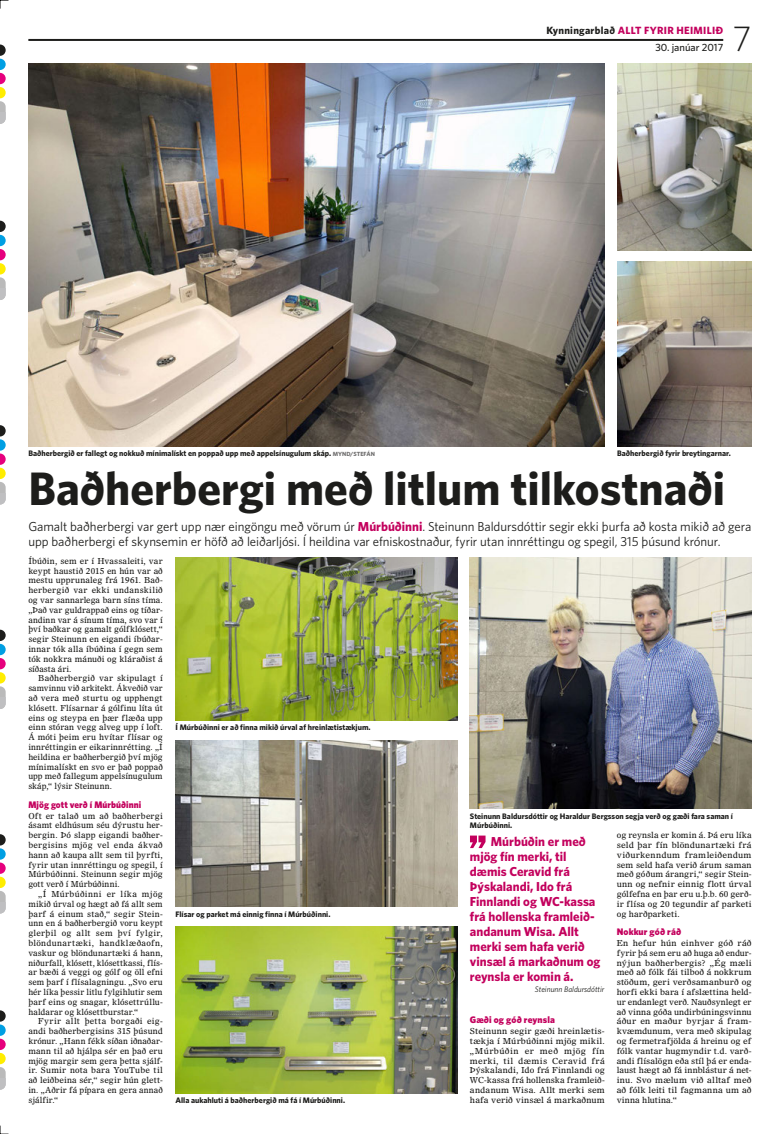
<style>
.page{position:relative;width:780px;height:1134px;background:#fff}
.page>*{position:absolute;margin:0;border:0;box-sizing:border-box;transform-origin:0 0}
.t1{font:700 47px "Whitney HTF";color:#1d1d1b}
.t2{font:300 36px "Whitney HTF";color:#1d1d1b}
.t3{font:13px/15px "Whitney HTF";letter-spacing:-.005em;color:#1d1d1b}
.t4{font:700 13px/15px "Whitney HTF";color:#c3005d}
.t5{font:700 10.5px "Whitney HTF";letter-spacing:.025em;color:#c3005d}
.t6{font:500 10.5px "Whitney HTF";color:#1d1d1b}
.t7{font:900 9.5px "Whitney HTF";letter-spacing:.01em;color:#c3005d}
.t8{font:900 9.5px "Whitney HTF";letter-spacing:.01em;color:#c3005d;scale:.96 1}
.t9{font:8.3px/9.8px "Olympian LT Std";letter-spacing:.005em;color:#1d1d1b;text-align:justify}
.t10{font:700 8px/9.8px "Whitney HTF";color:#1d1d1b}
.t11{font:italic 8px "Whitney HTF";color:#1d1d1b}
.s1{color:#1d1d1b}
.s2{font-size:6px;color:#706f6f}
.s3{font-weight:700;color:#c3005d}
</style>
<div class="page">
<svg style="left:0;top:45px;width:6px;height:68px"></svg>
<div style="left:0;top:113px;width:6px;height:11px;background:#bfbfc1"></div>
<svg style="left:0;top:1010px;width:6px;height:68px"></svg>
<div style="left:0;top:1078px;width:6px;height:12px;background:#bfbfc1"></div>
<svg style="left:0;top:834px;width:6px;height:68px"></svg>
<div style="left:0;top:902px;width:6px;height:11px;background:#bfbfc1"></div>
<svg style="left:0;top:630px;width:6px;height:68px"></svg>
<div style="left:0;top:698px;width:6px;height:11px;background:#bfbfc1"></div>
<svg style="left:0;top:425px;width:6px;height:68px"></svg>
<div style="left:0;top:493px;width:6px;height:11px;background:#bfbfc1"></div>
<svg style="left:0;top:221px;width:6px;height:68px"></svg>
<div style="left:0;top:289px;width:6px;height:11px;background:#bfbfc1"></div>
<svg style="left:0;top:0;width:9px;height:9px"></svg>
<svg style="left:0;top:1125px;width:9px;height:9px"></svg>
<img style="left:470px;top:557px;width:281px;height:252px">
<img style="left:175px;top:557px;width:282px;height:163px">
<img style="left:175px;top:926px;width:282px;height:167px">
<img style="left:175px;top:740px;width:282px;height:167px">
<img style="left:617px;top:64px;width:134px;height:186px">
<img style="left:617px;top:261px;width:134px;height:185px">
<img style="left:28px;top:64px;width:576px;height:382px">
<svg style="left:470px;top:835px;width:15px;height:13px"></svg>
<hr style="left:28px;top:39px;width:695px;height:2px;background:#1d1d1b">
<p class="t5" style="left:546px;top:24px;width:178px"><span class="s1">Kynningarblað</span> Allt fyrir h eimi lið</p>
<p class="t6" style="left:655px;top:41px;width:69px">30. janúar 2017</p>
<h2 class="t2" style="left:732px;top:17px;width:21px">7</h2>
<p class="t10" style="left:28px;top:448px;width:348px">Baðherbergið er fallegt og nokkuð mínimalískt en poppað upp með appelsínugulum skáp. <span class="s2">Mynd/Stefán</span></p>
<p class="t10" style="left:617px;top:448px;width:115px">Baðherbergið fyrir breytingarnar.</p>
<h1 class="t1" style="left:28px;top:460px;width:698px">Baðherbergi með litlum tilkostnaði</h1>
<p class="t3" style="left:28px;top:519px;width:724px">Gamalt baðherbergi var gert upp nær eingöngu með vörum úr <span class="s3">Múrbúðinni</span>. Steinunn Baldursdóttir segir ekki þurfa að kosta mikið að gera upp baðherbergi ef skynsemin er höfð að leiðarljósi. Í heildina var efniskostnaður, fyrir utan innréttingu og spegil, 315 þúsund krónur.</p>
<p class="t9" style="left:28px;top:556px;width:136px">Íbúðin, sem er í Hvassaleiti, var keypt haustið 2015 en hún var að mestu upprunaleg frá 1961. Bað&shy;herbergið var ekki undanskilið og var sannarlega barn síns tíma. „Það var guldrappað eins og tíðar&shy;andinn var á sínum tíma, svo var í því baðkar og gamalt gólfklósett,“ segir Steinunn en eigandi íbúðar&shy;innar tók alla íbúðina í gegn sem tók nokkra mánuði og kláraðist á síðasta ári.</p>
<p class="t9" style="left:28px;top:673px;width:136px;text-indent:10px">Baðherbergið var skipulagt í samvinnu við arkitekt. Ákveðið var að vera með sturtu og upphengt klósett. Flísarnar á gólfinu líta út eins og steypa en þær flæða upp einn stóran vegg alveg upp í loft.<br>Á móti þeim eru hvítar flísar og innréttingin er eikarinnrétting. „Í heildina er baðherbergið því mjög mínimalískt en svo er það poppað upp með fallegum appelsínugulum skáp,“ lýsir Steinunn.</p>
<p class="t8" style="left:28px;top:799px;width:119px">Mjög gott verð í Múrbúðinni</p>
<p class="t9" style="left:28px;top:810px;width:136px">Oft er talað um að baðherbergi ásamt eldhúsum séu dýrustu her&shy;bergin. Þó slapp eigandi baðher&shy;bergisins mjög vel enda ákvað hann að kaupa allt sem til þyrfti, fyrir utan innréttingu og spegil, í Múrbúðinni. Steinunn segir mjög gott verð í Múrbúðinni.</p>
<p class="t9" style="left:28px;top:889px;width:136px;text-indent:10px">„Í Múrbúðinni er líka mjög mikið úrval og hægt að fá allt sem þarf á einum stað,“ segir Stein&shy;unn en á baðherbergið voru keypt glerþil og allt sem því fylgir, blöndunartæki, handklæðaofn, vaskur og blöndunartæki á hann, niðurfall, klósett, klósettkassi, flís&shy;ar bæði á veggi og gólf og öll efni sem þarf í flísalagningu. „Svo eru hér líka þessir litlu fylgihlutir sem þarf eins og snagar, klósettrúllu&shy;haldarar og klósettburstar.“</p>
<p class="t9" style="left:28px;top:1016px;width:136px;text-indent:10px">Fyrir allt þetta borgaði eig&shy;andi baðherbergisins 315 þúsund krónur. „Hann fékk síðan iðnaðar&shy;mann til að hjálpa sér en það eru mjög margir sem gera þetta sjálf&shy;ir. Sumir nota bara YouTube til að leiðbeina sér,“ segir hún glett&shy;in. „Aðrir fá pípara en gera annað sjálfir.“</p>
<p class="t10" style="left:175px;top:722px;width:196px">Í Múrbúðinni er að finna mikið úrval af hreinlætistækjum.</p>
<p class="t10" style="left:175px;top:909px;width:156px">Flísar og parket má einnig finna í Múrbúðinni.</p>
<p class="t10" style="left:175px;top:1095px;width:171px">Alla aukahluti á baðherbergið má fá í Múrbúðinni.</p>
<p class="t10" style="left:470px;top:811px;width:264px">Steinunn Baldursdóttir og Haraldur Bergsson segja verð og gæði fara saman í<br>Múrbúðinni.</p>
<h3 class="t4" style="left:470px;top:834px;width:132px;text-indent:21px">Múrbúðin er með mjög fín merki, til dæmis Ceravid frá<br>Þýskalandi, Ido frá<br>Finnlandi og WC-kassa frá hollenska framleið&shy;andanum Wisa. Allt merki sem hafa verið vinsæl á markaðnum og reynsla er komin á.</h3>
<p class="t11" style="left:535px;top:984px;width:71px">Steinunn Baldursdóttir</p>
<p class="t7" style="left:470px;top:1014px;width:86px">Gæði og góð reynsla</p>
<p class="t9" style="left:470px;top:1026px;width:136px">Steinunn segir gæði hreinlætis&shy;tækja í Múrbúðinni mjög mikil. „Múrbúðin er með mjög fín merki, til dæmis Ceravid frá Þýskalandi, Ido frá Finnlandi og WC-kassa frá hollenska framleið&shy;andanum Wisa. Allt merki sem hafa verið vinsæl á markaðnum</p>
<p class="t9" style="left:616px;top:830px;width:136px">og reynsla er komin á. Þá eru líka seld þar fín blöndunartæki frá viðurkenndum framleiðendum sem seld hafa verið árum saman með góðum árangri,“ segir Stein&shy;unn og nefnir einnig flott úrval gólfefna en þar eru u.þ.b. 60 gerð&shy;ir flísa og 20 tegundir af parketi og harðparketi.</p>
<p class="t7" style="left:616px;top:926px;width:66px">Nokkur góð ráð</p>
<p class="t9" style="left:616px;top:938px;width:136px">En hefur hún einhver góð ráð fyrir þá sem eru að huga að endur&shy;nýjun baðherbergis? „Ég mæli með að fólk fái tilboð á nokkrum stöðum, geri verðsamanburð og horfi ekki bara í afslættina held&shy;ur endanlegt verð. Nauðsynlegt er að vinna góða undirbúningsvinnu áður en maður byrjar á fram&shy;kvæmdunum, vera með skipulag og fermetrafjölda á hreinu og ef fólk vantar hugmyndir t.d. varð&shy;andi flísalögn eða stíl þá er enda&shy;laust hægt að fá innblástur á net&shy;inu. Svo mælum við alltaf með að fólk leiti til fagmanna um að vinna hlutina.“</p>
</div>
